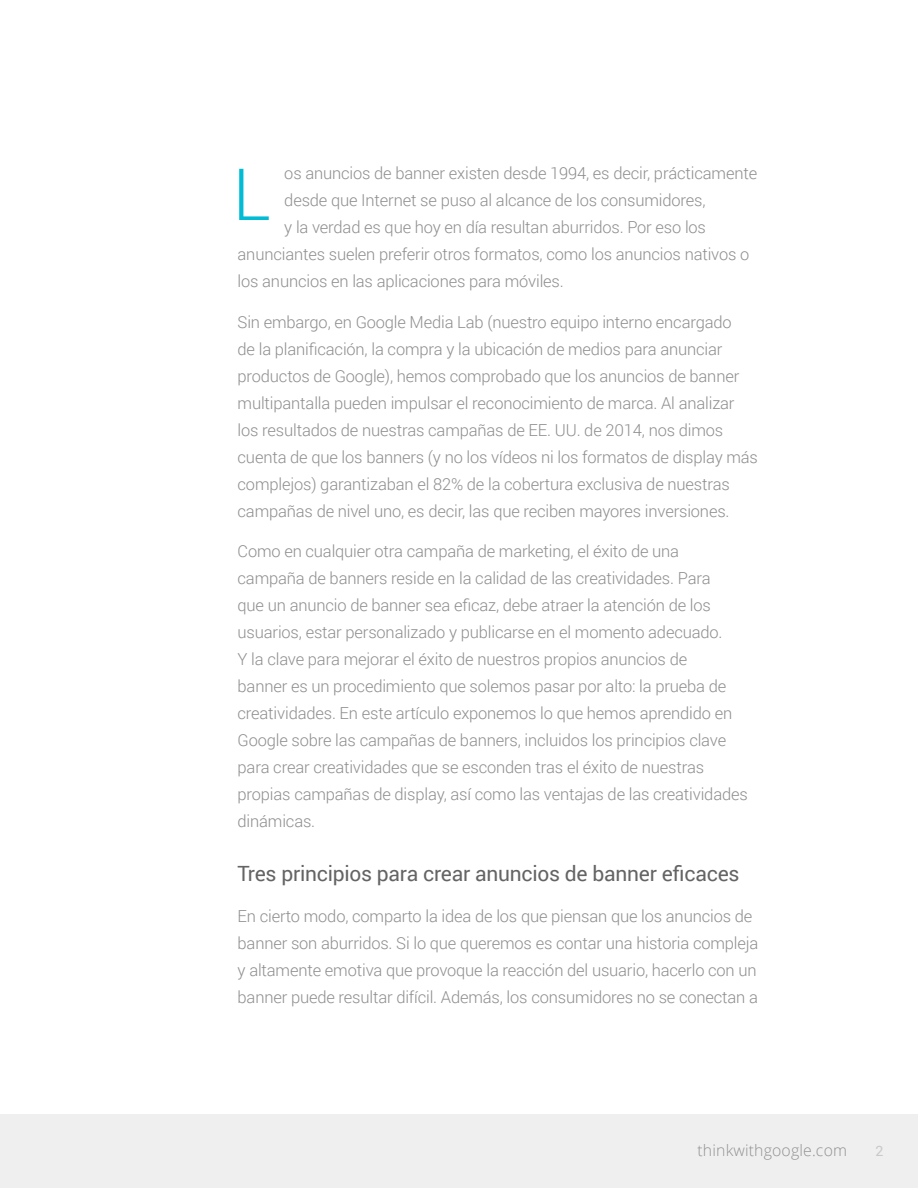
<style>
.page{position:relative;width:918px;height:1188px;background:#fff}
.page>*{position:absolute;margin:0;border:0;box-sizing:border-box;transform-origin:0 0}
.t1{font:300 72px "Roboto";color:#01bcd4}
.t2{font:21px "Roboto";letter-spacing:-.01em;color:#646464}
.t3{font:300 16.5px/27px "Roboto";letter-spacing:-.01em;color:#8e8e8e}
.t4{font:300 15.75px "Open Sans";letter-spacing:.01em;color:#666766}
.t5{font:14.25px "Roboto";color:#c9c9c9}
</style>
<div class="page">
<div style="left:0;top:1114px;width:918px;height:74px;background:#f0eff0"></div>
<p class="t3" style="left:284px;top:159px;width:474px">os anuncios de banner existen desde 1994, es decir, prácticamente</p>
<p class="t3" style="left:284px;top:186px;width:423px">desde que Internet se puso al alcance de los consumidores,</p>
<p class="t3" style="left:284px;top:213px;width:423px">y la verdad es que hoy en día resultan aburridos. Por eso los</p>
<p class="t3" style="left:238px;top:240px;width:513px">anunciantes suelen preferir otros formatos, como los anuncios nativos o</p>
<p class="t3" style="left:238px;top:267px;width:328px">los anuncios en las aplicaciones para móviles.</p>
<p class="t3" style="left:238px;top:308px;width:522px">Sin embargo, en Google Media Lab (nuestro equipo interno encargado<br>de la planificación, la compra y la ubicación de medios para anunciar productos de Google), hemos comprobado que los anuncios de banner multipantalla pueden impulsar el reconocimiento de marca. Al analizar los resultados de nuestras campañas de EE. UU. de 2014, nos dimos cuenta de que los banners (y no los vídeos ni los formatos de display más complejos) garantizaban el 82% de la cobertura exclusiva de nuestras campañas de nivel uno, es decir, las que reciben mayores inversiones.</p>
<p class="t3" style="left:238px;top:537px;width:512px">Como en cualquier otra campaña de marketing, el éxito de una campaña de banners reside en la calidad de las creatividades. Para<br>que un anuncio de banner sea eficaz, debe atraer la atención de los usuarios, estar personalizado y publicarse en el momento adecuado.<br>Y la clave para mejorar el éxito de nuestros propios anuncios de<br>banner es un procedimiento que solemos pasar por alto: la prueba de creatividades. En este artículo exponemos lo que hemos aprendido en Google sobre las campañas de banners, incluidos los principios clave para crear creatividades que se esconden tras el éxito de nuestras propias campañas de display, así como las ventajas de las creatividades dinámicas.</p>
<p class="t2" style="left:238px;top:859px;width:503px">Tres principios para crear anuncios de banner eficaces</p>
<p class="t3" style="left:238px;top:902px;width:522px">En cierto modo, comparto la idea de los que piensan que los anuncios de banner son aburridos. Si lo que queremos es contar una historia compleja y altamente emotiva que provoque la reacción del usuario, hacerlo con un banner puede resultar difícil. Además, los consumidores no se conectan a</p>
<h1 class="t1" style="left:232px;top:145px;width:39px">L</h1>
<p class="t4" style="left:698px;top:1140px;width:151px">thinkwithgoogle.com</p>
<p class="t5" style="left:876px;top:1141px;width:10px">2</p>
</div>
